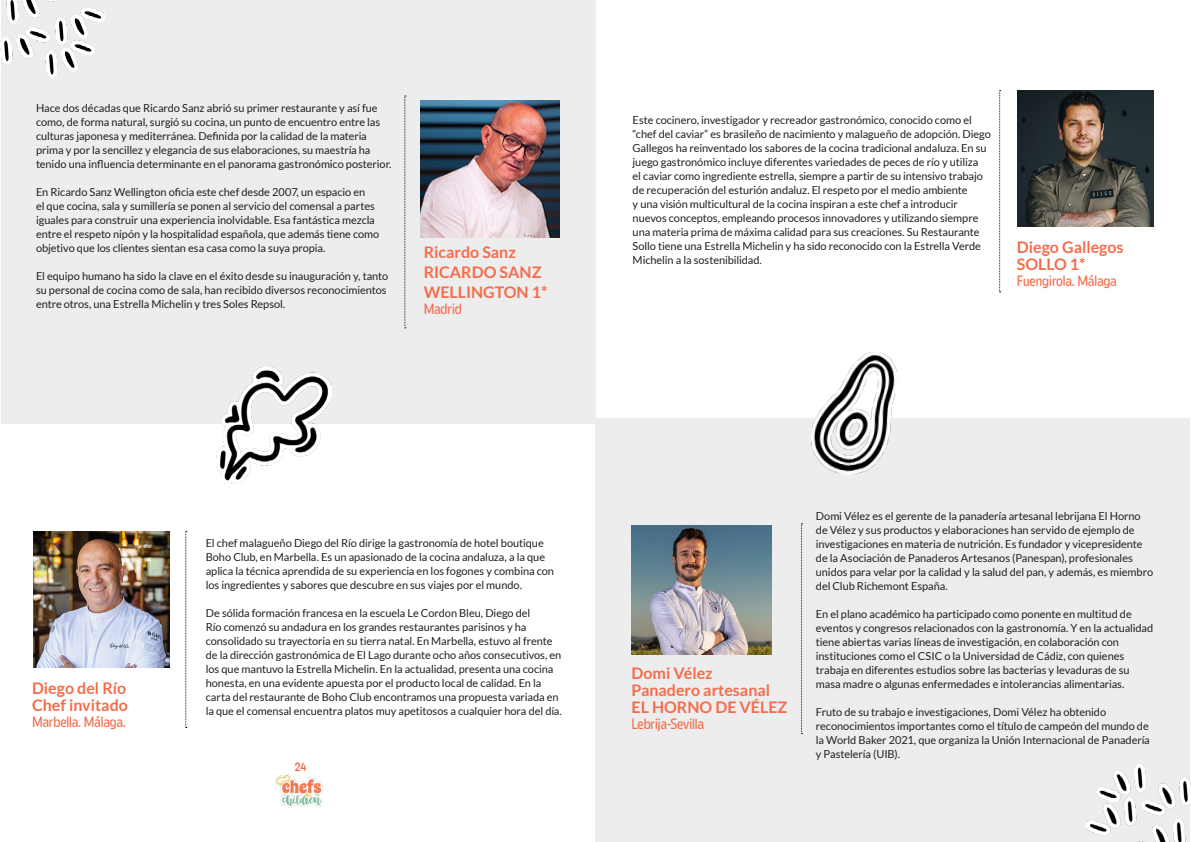
<style>
.page{position:relative;width:1191px;height:842px;background:#fff}
.page>*{position:absolute;margin:0;border:0;box-sizing:border-box;transform-origin:0 0}
.TitulosChefs{font:700 16px/20px "Lato";color:#f36d4b}
.subtitulo{font:15px "Caraque Regular Solid";color:#f36d4b}
.t1{font:12px "Caraque Regular Melted";color:#f36d4b}
.TEXTODossier{font:11px/14px "Lato";letter-spacing:-.005em;color:#202020}
</style>
<div class="page">
<img style="left:275px;top:774px;width:48px;height:34px">
<div style="left:1px;top:0;width:594px;height:423px;background:#ededee"></div>
<div style="left:595px;top:419px;width:594px;height:423px;background:#ededee"></div>
<img style="left:1086px;top:764px;width:105px;height:78px">
<img style="left:0;top:0;width:105px;height:78px">
<img style="left:631px;top:525px;width:140px;height:130px">
<svg style="left:801px;top:524px;width:1px;height:210px"></svg>
<svg style="left:186px;top:531px;width:1px;height:197px"></svg>
<img style="left:33px;top:531px;width:137px;height:137px">
<img style="left:420px;top:101px;width:139px;height:136px">
<svg style="left:404px;top:96px;width:2px;height:233px"></svg>
<img style="left:216px;top:366px;width:115px;height:117px">
<img style="left:809px;top:351px;width:91px;height:124px">
<svg style="left:999px;top:90px;width:1px;height:203px"></svg>
<img style="left:1017px;top:90px;width:136px;height:137px">
<p class="TEXTODossier" style="left:36px;top:101px;width:357px">Hace dos décadas que Ricardo Sanz abrió su primer restaurante y así fue como, de forma natural, surgió su cocina, un punto de encuentro entre las culturas japonesa y mediterránea. Definida por la calidad de la materia prima y por la sencillez y elegancia de sus elaboraciones, su maestría ha tenido una influencia determinante en el panorama gastronómico posterior.</p>
<p class="TEXTODossier" style="left:36px;top:185px;width:345px">En Ricardo Sanz Wellington oficia este chef desde 2007, un espacio en<br>el que cocina, sala y sumillería se ponen al servicio del comensal a partes iguales para construir una experiencia inolvidable. Esa fantástica mezcla entre el respeto nipón y la hospitalidad española, que además tiene como objetivo que los clientes sientan esa casa como la suya propia.</p>
<p class="TEXTODossier" style="left:36px;top:269px;width:354px">El equipo humano ha sido la clave en el éxito desde su inauguración y, tanto su personal de cocina como de sala, han recibido diversos reconocimientos entre otros, una Estrella Michelin y tres Soles Repsol.</p>
<p class="TitulosChefs" style="left:424px;top:242px;width:94px">Ricardo Sanz</p>
<p class="TitulosChefs" style="left:424px;top:262px;width:125px">RICARDO SANZ<br>WELLINGTON 1*</p>
<p class="subtitulo" style="left:424px;top:300px;width:40px">Madrid</p>
<p class="TEXTODossier" style="left:632px;top:113px;width:360px">Este cocinero, investigador y recreador gastronómico, conocido como el “chef del caviar” es brasileño de nacimiento y malagueño de adopción. Diego Gallegos ha reinventado los sabores de la cocina tradicional andaluza. En su juego gastronómico incluye diferentes variedades de peces de río y utiliza<br>el caviar como ingrediente estrella, siempre a partir de su intensivo trabajo de recuperación del esturión andaluz. El respeto por el medio ambiente<br>y una visión multicultural de la cocina inspiran a este chef a introducir nuevos conceptos, empleando procesos innovadores y utilizando siempre una materia prima de máxima calidad para sus creaciones. Su Restaurante Sollo tiene una Estrella Michelin y ha sido reconocido con la Estrella Verde Michelin a la sostenibilidad.</p>
<p class="TitulosChefs" style="left:1016px;top:237px;width:108px">Diego Gallegos</p>
<p class="TitulosChefs" style="left:1016px;top:254px;width:70px">SOLLO 1*</p>
<p class="subtitulo" style="left:1016px;top:272px;width:101px">Fuengirola. Málaga</p>
<p class="TitulosChefs" style="left:32px;top:678px;width:96px">Diego del Río</p>
<p class="TitulosChefs" style="left:32px;top:695px;width:97px">Chef invitado</p>
<p class="subtitulo" style="left:32px;top:713px;width:96px">Marbella. Málaga.</p>
<p class="TEXTODossier" style="left:206px;top:536px;width:350px">El chef malagueño Diego del Río dirige la gastronomía de hotel boutique Boho Club, en Marbella. Es un apasionado de la cocina andaluza, a la que aplica la técnica aprendida de su experiencia en los fogones y combina con los ingredientes y sabores que descubre en sus viajes por el mundo.</p>
<p class="TEXTODossier" style="left:206px;top:606px;width:358px">De sólida formación francesa en la escuela Le Cordon Bleu, Diego del<br>Río comenzó su andadura en los grandes restaurantes parisinos y ha consolidado su trayectoria en su tierra natal. En Marbella, estuvo al frente de la dirección gastronómica de El Lago durante ocho años consecutivos, en los que mantuvo la Estrella Michelin. En la actualidad, presenta una cocina honesta, en una evidente apuesta por el producto local de calidad. En la carta del restaurante de Boho Club encontramos una propuesta variada en la que el comensal encuentra platos muy apetitosos a cualquier hora del día.</p>
<p class="t1" style="left:294px;top:760px;width:14px">24</p>
<p class="TitulosChefs" style="left:631px;top:663px;width:83px">Domi Vélez</p>
<p class="TitulosChefs" style="left:631px;top:680px;width:140px">Panadero artesanal</p>
<p class="TitulosChefs" style="left:631px;top:697px;width:157px">EL HORNO DE VÉLEZ</p>
<p class="subtitulo" style="left:631px;top:715px;width:74px">Lebrija-Sevilla</p>
<p class="TEXTODossier" style="left:816px;top:508px;width:339px">Domi Vélez es el gerente de la panadería artesanal lebrijana El Horno de Vélez y sus productos y elaboraciones han servido de ejemplo de investigaciones en materia de nutrición. Es fundador y vicepresidente de la Asociación de Panaderos Artesanos (Panespan), profesionales unidos para velar por la calidad y la salud del pan, y además, es miembro del Club Richemont España.</p>
<p class="TEXTODossier" style="left:816px;top:606px;width:339px">En el plano académico ha participado como ponente en multitud de eventos y congresos relacionados con la gastronomía. Y en la actualidad tiene abiertas varias líneas de investigación, en colaboración con instituciones como el CSIC o la Universidad de Cádiz, con quienes trabaja en diferentes estudios sobre las bacterias y levaduras de su masa madre o algunas enfermedades e intolerancias alimentarias.</p>
<p class="TEXTODossier" style="left:816px;top:704px;width:335px">Fruto de su trabajo e investigaciones, Domi Vélez ha obtenido reconocimientos importantes como el título de campeón del mundo de la World Baker 2021, que organiza la Unión Internacional de Panadería y Pastelería (UIB).</p>
</div>
